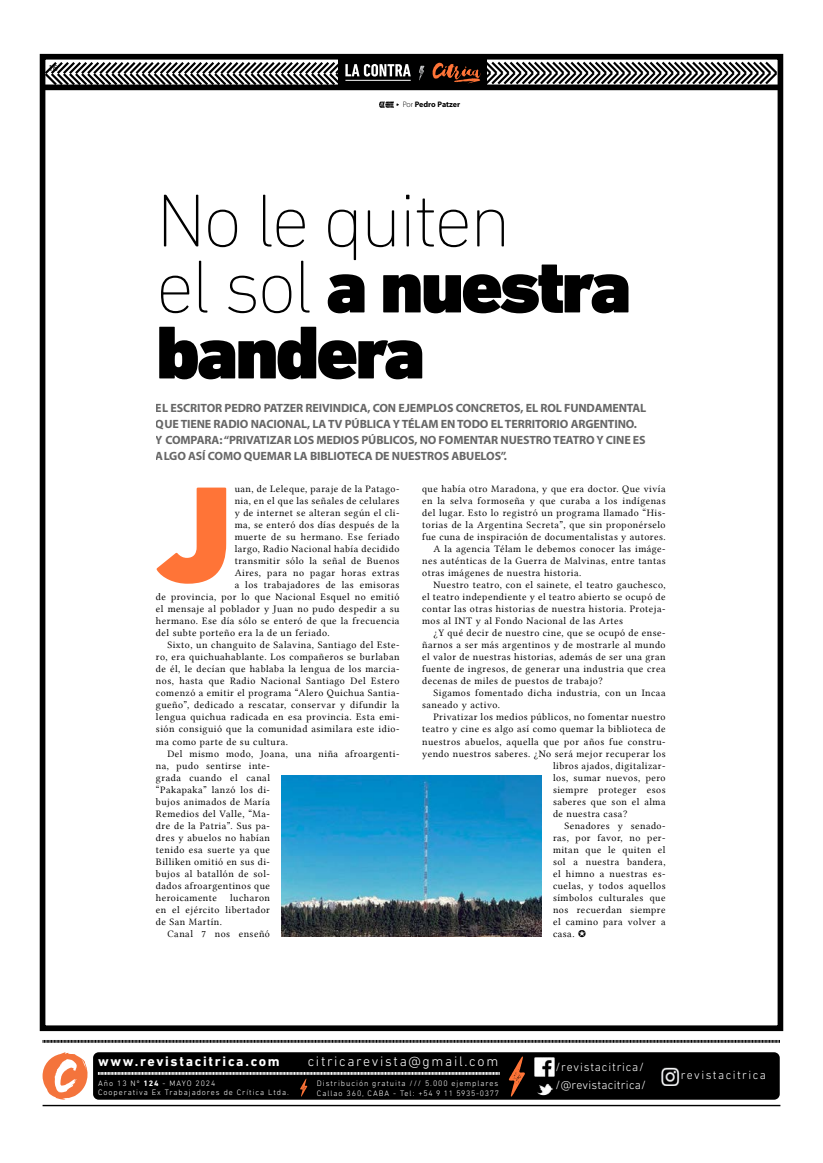
<style>
.page{position:relative;width:823px;height:1163px;background:#fff}
.page>*{position:absolute;margin:0;border:0;box-sizing:border-box;transform-origin:0 0}
.t1{font:200 76px/66px "DIN Next LT Pro";letter-spacing:-.04em;color:#000}
.t2{font:300 14px "DIN Next LT Pro";letter-spacing:.12em;color:#fff}
.t3{font:700 14px "DIN Next LT Pro";letter-spacing:.12em;color:#fff}
.t4{font:700 12px/16px "Myriad Pro";letter-spacing:-.01em;color:#000}
.t5{font:300 12px/18.5px "DIN Next LT Pro";letter-spacing:.035em;color:#fff}
.t6{font:300 12px "DIN Next LT Pro";letter-spacing:.12em;color:#fff}
.t7{font:10px/12px "Lin Libertine";letter-spacing:.05em;color:#000;text-align:justify}
.t8{font:9px "Myriad Pro";color:#000}
.t9{font:300 8px/9px "DIN Next LT Pro";letter-spacing:.12em;color:#fff}
.t10{font:700 8px "Myriad Pro";letter-spacing:-.005em;color:#000}
.s1{font-weight:300}
.s2{font-weight:900}
.s3{font-weight:700}
</style>
<div class="page">
<hr style="left:43px;top:1104px;width:737px;height:2px;background:#000">
<div style="left:93px;top:1052px;width:686px;height:47px;background:#000;border-radius:6px"></div>
<svg style="left:508px;top:1056px;width:16px;height:40px"></svg>
<img style="left:661px;top:1067px;width:19px;height:18px">
<img style="left:534px;top:1057px;width:19px;height:19px">
<img style="left:537px;top:1083px;width:16px;height:13px">
<svg style="left:42px;top:1040px;width:737px;height:3px;background:#565656"></svg>
<svg style="left:98px;top:1072px;width:401px;height:24px"></svg>
<svg style="left:43px;top:1052px;width:45px;height:47px"></svg>
<svg style="left:47px;top:61px;width:728px;height:23px"></svg>
<div style="left:45px;top:84px;width:732px;height:6px;background:#000"></div>
<svg style="left:156px;top:487px;width:70px;height:96px"></svg>
<div style="left:40px;top:54px;width:742px;height:976px;border:6px solid #000"></div>
<svg style="left:379px;top:101px;width:19px;height:7px"></svg>
<img style="left:281px;top:775px;width:260px;height:161px">
<p class="t8" style="left:49px;top:62px;width:11px">16</p>
<p class="t10" style="left:402px;top:100px;width:59px"><span class="s1">Por</span> Pedro Patzer</p>
<h1 class="t1" style="left:156px;top:187px;width:476px">No le quiten<br>el sol <span class="s2">a nuestra bandera</span></h1>
<p class="t4" style="left:156px;top:399px;width:491px">EL ESCRITOR PEDRO PATZER REIVINDICA, CON EJEMPLOS CONCRETOS, EL ROL FUNDAMENTAL QUE TIENE RADIO NACIONAL, LA TV PÚBLICA Y TÉLAM EN TODO EL TERRITORIO ARGENTINO.<br>Y COMPARA: “PRIVATIZAR LOS MEDIOS PÚBLICOS, NO FOMENTAR NUESTRO TEATRO Y CINE ES ALGO ASÍ COMO QUEMAR LA BIBLIOTECA DE NUESTROS ABUELOS”.</p>
<p class="t7" style="left:234px;top:483px;width:166px">uan, de Leleque, paraje de la Patago-</p>
<p class="t7" style="left:234px;top:495px;width:166px">nia, en el que las señales de celulares</p>
<p class="t7" style="left:234px;top:507px;width:166px">y de internet se alteran según el cli-</p>
<p class="t7" style="left:234px;top:519px;width:166px">ma, se enteró dos días después de la</p>
<p class="t7" style="left:234px;top:531px;width:166px">muerte de su hermano. Ese feriado</p>
<p class="t7" style="left:234px;top:543px;width:166px">largo, Radio Nacional había decidido</p>
<p class="t7" style="left:234px;top:555px;width:166px">transmitir sólo la señal de Buenos</p>
<p class="t7" style="left:234px;top:567px;width:166px">Aires, para no pagar horas extras</p>
<p class="t7" style="left:234px;top:579px;width:166px">a los trabajadores de las emisoras</p>
<p class="t7" style="left:156px;top:591px;width:245px">de provincia, por lo que Nacional Esquel no emitió</p>
<p class="t7" style="left:156px;top:603px;width:245px">el mensaje al poblador y Juan no pudo despedir a su</p>
<p class="t7" style="left:156px;top:615px;width:245px">hermano. Ese día sólo se enteró de que la frecuencia</p>
<p class="t7" style="left:156px;top:627px;width:175px">del subte porteño era la de un feriado.</p>
<p class="t7" style="left:167px;top:639px;width:233px">Sixto, un changuito de Salavina, Santiago del Este-</p>
<p class="t7" style="left:156px;top:651px;width:245px">ro, era quichuahablante. Los compañeros se burlaban</p>
<p class="t7" style="left:156px;top:663px;width:245px">de él, le decían que hablaba la lengua de los marcia-</p>
<p class="t7" style="left:156px;top:675px;width:245px">nos, hasta que Radio Nacional Santiago Del Estero</p>
<p class="t7" style="left:156px;top:687px;width:245px">comenzó a emitir el programa “Alero Quichua Santia-</p>
<p class="t7" style="left:156px;top:699px;width:245px">gueño”, dedicado a rescatar, conservar y difundir la</p>
<p class="t7" style="left:156px;top:711px;width:245px">lengua quichua radicada en esa provincia. Esta emi-</p>
<p class="t7" style="left:156px;top:723px;width:245px">sión consiguió que la comunidad asimilara este idio-</p>
<p class="t7" style="left:156px;top:735px;width:133px">ma como parte de su cultura.</p>
<p class="t7" style="left:167px;top:747px;width:233px">Del mismo modo, Joana, una niña afroargenti-</p>
<p class="t7" style="left:156px;top:759px;width:115px">na, pudo sentirse inte-</p>
<p class="t7" style="left:156px;top:771px;width:115px">grada cuando el canal</p>
<p class="t7" style="left:156px;top:783px;width:115px">“Pakapaka” lanzó los di-</p>
<p class="t7" style="left:156px;top:795px;width:115px">bujos animados de María</p>
<p class="t7" style="left:156px;top:807px;width:115px">Remedios del Valle, “Ma-</p>
<p class="t7" style="left:156px;top:819px;width:115px">dre de la Patria”. Sus pa-</p>
<p class="t7" style="left:156px;top:831px;width:115px">dres y abuelos no habían</p>
<p class="t7" style="left:156px;top:843px;width:115px">tenido esa suerte ya que</p>
<p class="t7" style="left:156px;top:855px;width:115px">Billiken omitió en sus di-</p>
<p class="t7" style="left:156px;top:867px;width:115px">bujos al batallón de sol-</p>
<p class="t7" style="left:156px;top:879px;width:115px">dados afroargentinos que</p>
<p class="t7" style="left:156px;top:891px;width:63px">heroicamente</p>
<p class="t7" style="left:422px;top:483px;width:245px">que había otro Maradona, y que era doctor. Que vivía</p>
<p class="t7" style="left:422px;top:495px;width:245px">en la selva formoseña y que curaba a los indígenas</p>
<p class="t7" style="left:422px;top:507px;width:245px">del lugar. Esto lo registró un programa llamado “His-</p>
<p class="t7" style="left:422px;top:519px;width:245px">torias de la Argentina Secreta”, que sin proponérselo</p>
<p class="t7" style="left:422px;top:531px;width:245px">fue cuna de inspiración de documentalistas y autores.</p>
<p class="t7" style="left:433px;top:543px;width:233px">A la agencia Télam le debemos conocer las imáge-</p>
<p class="t7" style="left:422px;top:555px;width:245px">nes auténticas de la Guerra de Malvinas, entre tantas</p>
<p class="t7" style="left:422px;top:567px;width:161px">otras imágenes de nuestra historia.</p>
<p class="t7" style="left:433px;top:579px;width:233px">Nuestro teatro, con el sainete, el teatro gauchesco,</p>
<p class="t7" style="left:422px;top:591px;width:245px">el teatro independiente y el teatro abierto se ocupó de</p>
<p class="t7" style="left:422px;top:603px;width:245px">contar las otras historias de nuestra historia. Proteja-</p>
<p class="t7" style="left:422px;top:615px;width:202px">mos al INT y al Fondo Nacional de las Artes</p>
<p class="t7" style="left:433px;top:627px;width:233px">¿Y qué decir de nuestro cine, que se ocupó de ense-</p>
<p class="t7" style="left:422px;top:639px;width:245px">ñarnos a ser más argentinos y de mostrarle al mundo</p>
<p class="t7" style="left:422px;top:651px;width:245px">el valor de nuestras historias, además de ser una gran</p>
<p class="t7" style="left:422px;top:663px;width:245px">fuente de ingresos, de generar una industria que crea</p>
<p class="t7" style="left:422px;top:675px;width:182px">decenas de miles de puestos de trabajo?</p>
<p class="t7" style="left:433px;top:687px;width:233px">Sigamos fomentado dicha industria, con un Incaa</p>
<p class="t7" style="left:422px;top:699px;width:79px">saneado y activo.</p>
<p class="t7" style="left:433px;top:711px;width:233px">Privatizar los medios públicos, no fomentar nuestro</p>
<p class="t7" style="left:422px;top:723px;width:245px">teatro y cine es algo así como quemar la biblioteca de</p>
<p class="t7" style="left:422px;top:735px;width:245px">nuestros abuelos, aquella que por años fue constru-</p>
<p class="t7" style="left:422px;top:747px;width:245px">yendo nuestros saberes. ¿No será mejor recuperar los</p>
<p class="t7" style="left:552px;top:759px;width:114px">libros ajados, digitalizar-</p>
<p class="t7" style="left:552px;top:771px;width:114px">los, sumar nuevos, pero</p>
<p class="t7" style="left:552px;top:783px;width:114px">siempre proteger esos</p>
<p class="t7" style="left:552px;top:795px;width:114px">saberes que son el alma</p>
<p class="t7" style="left:552px;top:807px;width:76px">de nuestra casa?</p>
<p class="t7" style="left:564px;top:819px;width:103px">Senadores y senado-</p>
<p class="t7" style="left:552px;top:831px;width:114px">ras, por favor, no per-</p>
<p class="t7" style="left:552px;top:843px;width:114px">mitan que le quiten el</p>
<p class="t7" style="left:552px;top:855px;width:114px">sol a nuestra bandera,</p>
<p class="t7" style="left:552px;top:867px;width:114px">el himno a nuestras es-</p>
<p class="t7" style="left:552px;top:879px;width:114px">cuelas, y todos aquellos</p>
<p class="t7" style="left:552px;top:891px;width:114px">símbolos culturales que</p>
<p class="t7" style="left:552px;top:903px;width:114px">nos recuerdan siempre</p>
<p class="t7" style="left:552px;top:915px;width:114px">el camino para volver a</p>
<p class="t7" style="left:552px;top:927px;width:34px">casa. ✪</p>
<p class="t7" style="left:156px;top:891px;width:115px;text-indent:74px">lucharon en el ejército libertador de San Martín.</p>
<p class="t7" style="left:167px;top:927px;width:104px">Canal 7 nos enseñó</p>
<h2 class="t3" style="left:98px;top:1053px;width:183px">www.revistacitrica.com</h2>
<h2 class="t2" style="left:307px;top:1053px;width:192px">citricarevista@gmail.com</h2>
<p class="t9" style="left:98px;top:1078px;width:192px">Año 13 Nº <span class="s3">124</span> - MAYO 2024<br>Cooperativa Ex Trabajadores de Crítica Ltda.</p>
<p class="t9" style="left:317px;top:1077px;width:184px;line-height:10px">Distribución gratuita /// 5.000 ejemplares<br>Callao 360, CABA - Tel: +54 9 11 5935-0377</p>
<p class="t5" style="left:555px;top:1057px;width:92px">/revistacitrica/ /@revistacitrica/</p>
<p class="t6" style="left:680px;top:1068px;width:86px">revistacitrica</p>
</div>
